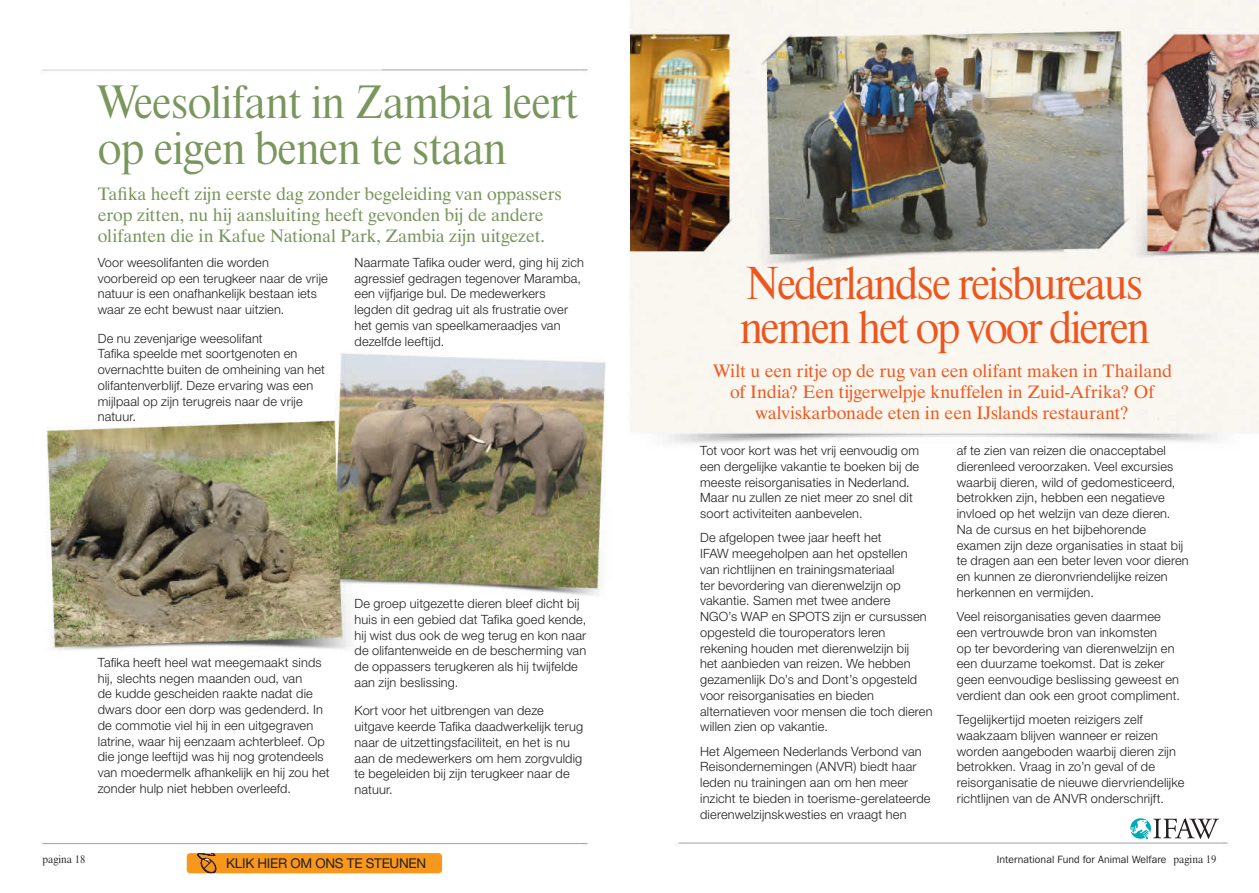
<style>
.page{position:relative;width:1259px;height:893px;background:#fff}
.page>*{position:absolute;margin:0;border:0;box-sizing:border-box;transform-origin:0 0}
.Artical_main_title{font:43.95px/46.8px "Dutch 801 BT Roman Headline";letter-spacing:-.02em;color:#79965c}
.t1{font:43.35px/44.4px "Dutch 801 BT Roman Headline";letter-spacing:-.05em;color:#f15921}
.Body_copy_sub_headin{font:18px/21px "Dutch 801 BT";letter-spacing:-.01em;color:#79965c}
.Body_copy_sub_headin-2{font:18px/21px "Dutch 801 BT";letter-spacing:-.005em;color:#f15921;text-align:center}
.Body_copy_Light{font:13.5px "Helvetica Neue";letter-spacing:-.02em;color:#231f20}
.Body_copy_NEW{font:300 12.75px/15.8px "Helvetica Neue";letter-spacing:.015em;color:#231f20}
.Page_folio_Right{font:10.5px "Franklin Gothic IT Cby BT";letter-spacing:.01em;color:#231f20}
.t2{font:10.5px "Dutch 801 BT Roman Headline";color:#231f20}
.s1{font-family:"Dutch 801 BT Roman Headline"}
</style>
<div class="page">
<img style="left:41px;top:0;width:1218px;height:845px">
<hr style="left:43px;top:69px;width:339px;height:1px;background:#fff">
<svg style="left:1130px;top:818px;width:89px;height:21px"></svg>
<div style="left:186px;top:853px;width:256px;height:21px;background:#f7981d;border-radius:4px"></div>
<svg style="left:197px;top:854px;width:19px;height:18px"></svg>
<div style="left:186px;top:852px;width:257px;height:22px;border:1px solid #fff;border-radius:4px"></div>
<p class="Artical_main_title" style="left:98px;top:78px;width:482px">Weesolifant in Zambia leert op eigen benen te staan</p>
<p class="Body_copy_sub_headin" style="left:98px;top:183px;width:465px">Tafika heeft zijn eerste dag zonder begeleiding van oppassers erop zitten, nu hij aansluiting heeft gevonden bij de andere olifanten die in Kafue National Park, Zambia zijn uitgezet.</p>
<p class="Body_copy_NEW" style="left:98px;top:254px;width:231px">Voor weesolifanten die worden voorbereid op een terugkeer naar de vrije natuur is een onafhankelijk bestaan iets waar ze echt bewust naar uitzien.</p>
<p class="Body_copy_NEW" style="left:98px;top:330px;width:229px">De nu zevenjarige weesolifant<br>Tafika speelde met soortgenoten en overnachtte buiten de omheining van het olifantenverblijf. Deze ervaring was een mijlpaal op zijn terugreis naar de vrije natuur.</p>
<p class="Body_copy_NEW" style="left:354px;top:254px;width:231px">Naarmate Tafika ouder werd, ging hij zich agressief gedragen tegenover Maramba, een vijfjarige bul. De medewerkers legden dit gedrag uit als frustratie over het gemis van speelkameraadjes van dezelfde leeftijd.</p>
<p class="Body_copy_NEW" style="left:98px;top:654px;width:233px">Tafika heeft heel wat meegemaakt sinds hij, slechts negen maanden oud, van<br>de kudde gescheiden raakte nadat die dwars door een dorp was gedenderd. In de commotie viel hij in een uitgegraven latrine, waar hij eenzaam achterbleef. Op die jonge leeftijd was hij nog grotendeels van moedermelk afhankelijk en hij zou het zonder hulp niet hebben overleefd.</p>
<p class="Body_copy_NEW" style="left:354px;top:595px;width:233px">De groep uitgezette dieren bleef dicht bij huis in een gebied dat Tafika goed kende, hij wist dus ook de weg terug en kon naar de olifantenweide en de bescherming van de oppassers terugkeren als hij twijfelde aan zijn beslissing.</p>
<p class="Body_copy_NEW" style="left:354px;top:703px;width:230px">Kort voor het uitbrengen van deze uitgave keerde Tafika daadwerkelijk terug naar de uitzettingsfaciliteit, en het is nu aan de medewerkers om hem zorgvuldig te begeleiden bij zijn terugkeer naar de natuur.</p>
<p class="t2" style="left:43px;top:853px;width:44px">pagina 18</p>
<p class="Body_copy_Light" style="left:226px;top:855px;width:202px">KLIK HIER OM ONS TE STEUNEN</p>
<h2 class="t1" style="left:739px;top:261px;width:412px">Nederlandse reisbureaus nemen het op voor dieren</h2>
<p class="Body_copy_sub_headin-2" style="left:712px;top:360px;width:461px">Wilt u een ritje op de rug van een olifant maken in Thailand of India? Een tijgerwelpje knuffelen in Zuid-Afrika? Of walviskarbonade eten in een IJslands restaurant?</p>
<p class="Body_copy_NEW" style="left:700px;top:442px;width:220px">Tot voor kort was het vrij eenvoudig om een dergelijke vakantie te boeken bij de meeste reisorganisaties in Nederland.<br>Maar nu zullen ze niet meer zo snel dit soort activiteiten aanbevelen.</p>
<p class="Body_copy_NEW" style="left:700px;top:530px;width:234px">De afgelopen twee jaar heeft het<br>IFAW meegeholpen aan het opstellen<br>van richtlijnen en trainingsmateriaal<br>ter bevordering van dierenwelzijn op vakantie. Samen met twee andere<br>NGO’s WAP en SPOTS zijn er cursussen opgesteld die touroperators leren rekening houden met dierenwelzijn bij<br>het aanbieden van reizen. We hebben gezamenlijk Do’s and Dont’s opgesteld voor reisorganisaties en bieden alternatieven voor mensen die toch dieren willen zien op vakantie.</p>
<p class="Body_copy_NEW" style="left:700px;top:743px;width:232px">Het Algemeen Nederlands Verbond van Reisondernemingen (ANVR) biedt haar leden nu trainingen aan om hen meer inzicht te bieden in toerisme-gerelateerde dierenwelzijnskwesties en vraagt hen</p>
<p class="Body_copy_NEW" style="left:956px;top:442px;width:233px">af te zien van reizen die onacceptabel dierenleed veroorzaken. Veel excursies waarbij dieren, wild of gedomesticeerd, betrokken zijn, hebben een negatieve invloed op het welzijn van deze dieren.<br>Na de cursus en het bijbehorende examen zijn deze organisaties in staat bij te dragen aan een beter leven voor dieren en kunnen ze dieronvriendelijke reizen herkennen en vermijden.</p>
<p class="Body_copy_NEW" style="left:956px;top:608px;width:225px">Veel reisorganisaties geven daarmee een vertrouwde bron van inkomsten<br>op ter bevordering van dierenwelzijn en een duurzame toekomst. Dat is zeker geen eenvoudige beslissing geweest en verdient dan ook een groot compliment.</p>
<p class="Body_copy_NEW" style="left:956px;top:711px;width:229px">Tegelijkertijd moeten reizigers zelf waakzaam blijven wanneer er reizen worden aangeboden waarbij dieren zijn betrokken. Vraag in zo’n geval of de reisorganisatie de nieuwe diervriendelijke richtlijnen van de ANVR onderschrijft.</p>
<p class="Page_folio_Right" style="left:997px;top:852px;width:221px">International Fund for Animal Welfare <span class="s1">pagina 19</span></p>
</div>
